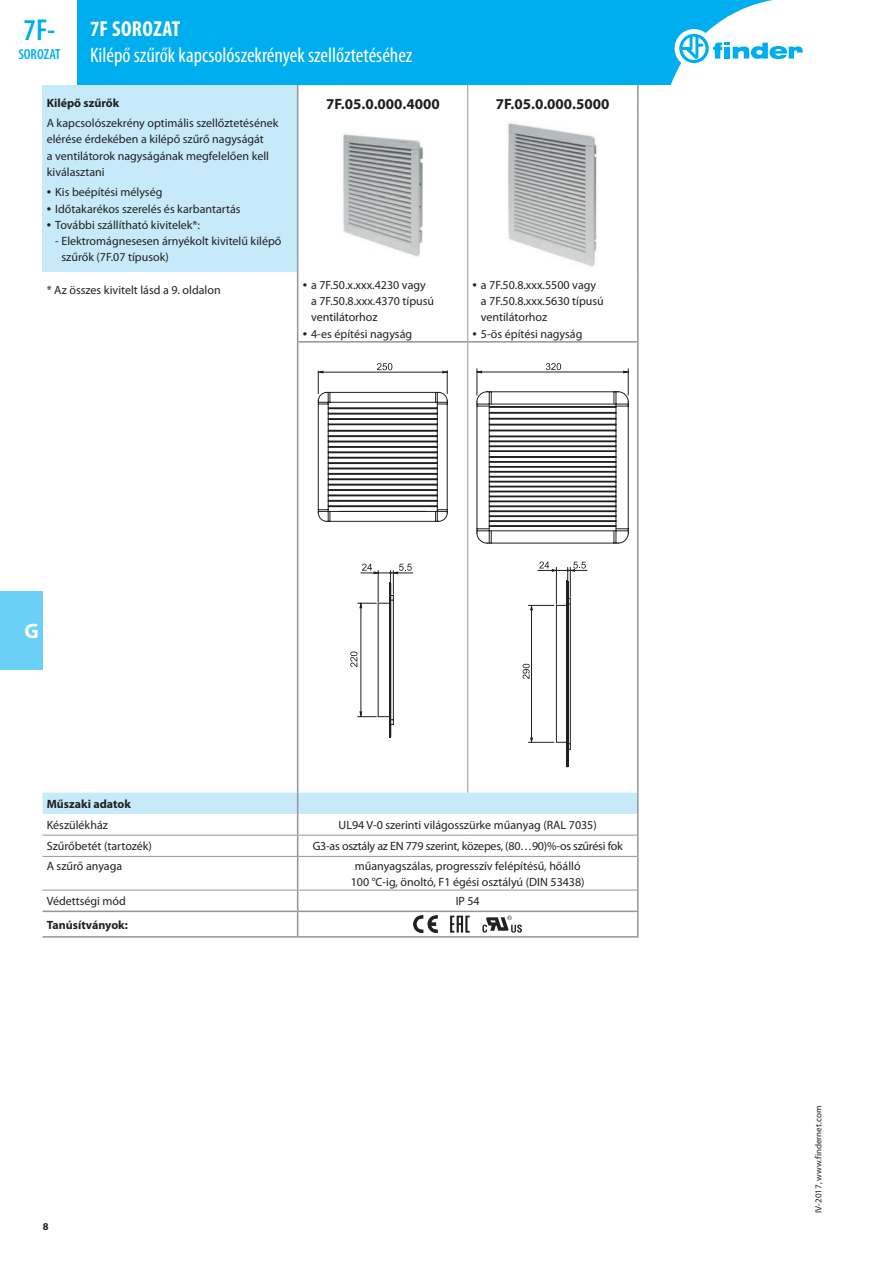
<style>
.page{position:relative;width:893px;height:1263px;background:#fff}
.page>*{position:absolute;margin:0;border:0;box-sizing:border-box;transform-origin:0 0}
.t1{font:600 condensed 30.3px "Myriad Pro";color:#00aeef}
.t2{font:700 condensed 21.75px "Myriad Pro";letter-spacing:.02em;color:#fff}
.t3{font:condensed 21px "Myriad Pro";color:#fff}
.t4{font:700 21px "Myriad Pro";color:#fff}
.t5{font:700 15px "Myriad Pro";color:#231f20}
.t6{font:600 condensed 14.55px "Myriad Pro";color:#00aeef}
.t7{font:12px/16.2px "Myriad Pro";color:#231f20}
.t8{font:12px "Myriad Pro";letter-spacing:-.02em;color:#231f20}
.t9{font:700 12px "Myriad Pro";color:#231f20}
.t10{font:700 10.5px "Myriad Pro";color:#231f20}
.t11{font:9px "Myriad Pro";color:#231f20}
.s1{font-size:15.75px}
</style>
<div class="page">
<div style="left:0;top:591px;width:43px;height:79px;background:#6bcff6"></div>
<div style="left:77px;top:0;width:696px;height:85px;background:#00aeef"></div>
<div style="left:675px;top:29px;width:38px;height:39px;background:#fff;border-radius:50%"></div>
<svg style="left:679px;top:34px;width:124px;height:29px"></svg>
<div style="left:43px;top:85px;width:255px;height:186px;background:#c6eafa"></div>
<hr style="left:43px;top:856px;width:255px;height:1px;background:#939598">
<hr style="left:43px;top:890px;width:255px;height:1px;background:#939598">
<hr style="left:637px;top:912px;width:2px;height:24px;background:#939598">
<hr style="left:43px;top:910px;width:255px;height:2px;background:#939598">
<hr style="left:43px;top:936px;width:255px;height:2px;background:#939598">
<hr style="left:298px;top:936px;width:170px;height:2px;background:#939598">
<hr style="left:468px;top:936px;width:171px;height:2px;background:#939598">
<svg style="left:467px;top:85px;width:1px;height:28px"></svg>
<hr style="left:467px;top:113px;width:1px;height:163px;background:#939598">
<hr style="left:467px;top:276px;width:1px;height:65px;background:#939598">
<hr style="left:637px;top:814px;width:2px;height:21px;background:#939598">
<hr style="left:637px;top:835px;width:2px;height:21px;background:#939598">
<hr style="left:637px;top:856px;width:2px;height:34px;background:#939598">
<hr style="left:637px;top:890px;width:2px;height:20px;background:#939598">
<hr style="left:297px;top:341px;width:171px;height:2px;background:#939598">
<hr style="left:468px;top:341px;width:171px;height:2px;background:#939598">
<hr style="left:467px;top:343px;width:1px;height:450px;background:#939598">
<svg style="left:43px;top:793px;width:595px;height:63px"></svg>
<hr style="left:298px;top:856px;width:170px;height:1px;background:#939598">
<hr style="left:468px;top:856px;width:169px;height:1px;background:#939598">
<hr style="left:297px;top:857px;width:1px;height:33px;background:#939598">
<hr style="left:298px;top:890px;width:170px;height:1px;background:#939598">
<hr style="left:468px;top:890px;width:169px;height:1px;background:#939598">
<svg style="left:297px;top:890px;width:1px;height:46px"></svg>
<hr style="left:298px;top:910px;width:170px;height:2px;background:#939598">
<hr style="left:468px;top:910px;width:171px;height:2px;background:#939598">
<svg style="left:297px;top:85px;width:1px;height:28px"></svg>
<hr style="left:297px;top:113px;width:1px;height:163px;background:#939598">
<hr style="left:297px;top:276px;width:1px;height:65px;background:#939598">
<hr style="left:297px;top:343px;width:1px;height:450px;background:#939598">
<hr style="left:637px;top:793px;width:2px;height:21px;background:#939598">
<svg style="left:637px;top:85px;width:2px;height:28px"></svg>
<hr style="left:637px;top:113px;width:2px;height:163px;background:#939598">
<hr style="left:637px;top:276px;width:2px;height:65px;background:#939598">
<hr style="left:637px;top:343px;width:2px;height:450px;background:#939598">
<img style="left:343px;top:133px;width:80px;height:123px">
<img style="left:506px;top:121px;width:91px;height:146px">
<hr style="left:389px;top:583px;width:1px;height:154px;background:#231f20">
<hr style="left:390px;top:583px;width:1px;height:154px;background:#231f20">
<svg style="left:318px;top:363px;width:130px;height:362px"></svg>
<svg style="left:546px;top:363px;width:15px;height:7px"></svg>
<hr style="left:477px;top:372px;width:151px;height:1px;background:#231f20">
<hr style="left:566px;top:581px;width:1px;height:185px;background:#231f20">
<hr style="left:567px;top:581px;width:1px;height:185px;background:#231f20">
<svg style="left:477px;top:391px;width:152px;height:359px"></svg>
<svg style="left:477px;top:369px;width:5px;height:26px"></svg>
<svg style="left:623px;top:369px;width:6px;height:26px"></svg>
<svg style="left:539px;top:561px;width:20px;height:11px"></svg>
<svg style="left:528px;top:737px;width:26px;height:7px"></svg>
<svg style="left:528px;top:603px;width:26px;height:8px"></svg>
<svg style="left:567px;top:562px;width:19px;height:18px"></svg>
<svg style="left:414px;top:915px;width:23px;height:18px"></svg>
<svg style="left:482px;top:915px;width:40px;height:18px"></svg>
<svg style="left:450px;top:915px;width:20px;height:18px"></svg>
<h1 class="t1" style="left:24px;top:13px;width:33px">7F-</h1>
<p class="t6" style="left:18px;top:47px;width:44px">SOROZAT</p>
<p class="t9" style="left:47px;top:95px;width:74px">Kilépő szűrők</p>
<p class="t7" style="left:47px;top:115px;width:233px">A kapcsolószekrény optimális szellőztetésének elérése érdekében a kilépő szűrő nagyságát<br>a ventilátorok nagyságának megfelelően kell kiválasztani</p>
<p class="t7" style="left:47px;top:184px;width:117px"><span class="s1">•</span> Kis beépítési mélység</p>
<p class="t7" style="left:47px;top:200px;width:195px"><span class="s1">•</span> Időtakarékos szerelés és karbantartás</p>
<p class="t7" style="left:47px;top:216px;width:155px"><span class="s1">•</span> További szállítható kivitelek*:</p>
<p class="t7" style="left:62px;top:233px;width:221px;text-indent:-6px">- Elektromágnesesen árnyékolt kivitelű kilépő szűrők (7F.07 típusok)</p>
<p class="t7" style="left:47px;top:281px;width:175px">* Az összes kivitelt lásd a 9. oldalon</p>
<h2 class="t2" style="left:90px;top:16px;width:92px">7F SOROZAT</h2>
<h3 class="t3" style="left:90px;top:42px;width:324px">Kilépő szűrők kapcsolószekrények szellőztetéséhez</h3>
<p class="t5" style="left:326px;top:94px;width:115px">7F.05.0.000.4000</p>
<p class="t5" style="left:496px;top:94px;width:115px">7F.05.0.000.5000</p>
<p class="t7" style="left:311px;top:277px;width:124px;text-indent:-9px"><span class="s1">•</span> a 7F.50.x.xxx.4230 vagy a 7F.50.8.xxx.4370 típusú ventilátorhoz</p>
<p class="t7" style="left:303px;top:325px;width:111px"><span class="s1">•</span> 4-es építési nagyság</p>
<p class="t7" style="left:481px;top:277px;width:124px;text-indent:-9px"><span class="s1">•</span> a 7F.50.8.xxx.5500 vagy a 7F.50.8.xxx.5630 típusú ventilátorhoz</p>
<p class="t7" style="left:472px;top:325px;width:112px"><span class="s1">•</span> 5-ös építési nagyság</p>
<h3 class="t4" style="left:24px;top:618px;width:16px">G</h3>
<p class="t9" style="left:47px;top:796px;width:86px">Műszaki adatok</p>
<p class="t7" style="left:47px;top:817px;width:63px">Készülékház</p>
<p class="t7" style="left:339px;top:817px;width:260px">UL94 V-0 szerinti világosszürke műanyag (RAL 7035)</p>
<p class="t7" style="left:47px;top:838px;width:107px">Szűrőbetét (tartozék)</p>
<p class="t8" style="left:313px;top:839px;width:311px">G3-as osztály az EN 779 szerint, közepes, (80…90)%-os szűrési fok</p>
<p class="t7" style="left:47px;top:857px;width:77px">A szűrő anyaga</p>
<p class="t7" style="left:351px;top:857px;width:235px;text-align:center">műanyagszálas, progresszív felépítésű, hőálló<br>100 °C-ig, önoltó, F1 égési osztályú (DIN 53438)</p>
<p class="t7" style="left:47px;top:893px;width:81px">Védettségi mód</p>
<p class="t7" style="left:456px;top:893px;width:26px">IP 54</p>
<p class="t9" style="left:47px;top:917px;width:83px">Tanúsítványok:</p>
<p class="t10" style="left:43px;top:1219px;width:7px">8</p>
<p class="t11" style="left:813px;top:1213px;width:108px;rotate:-90deg">IV-2017, www.findernet.com</p>
</div>
